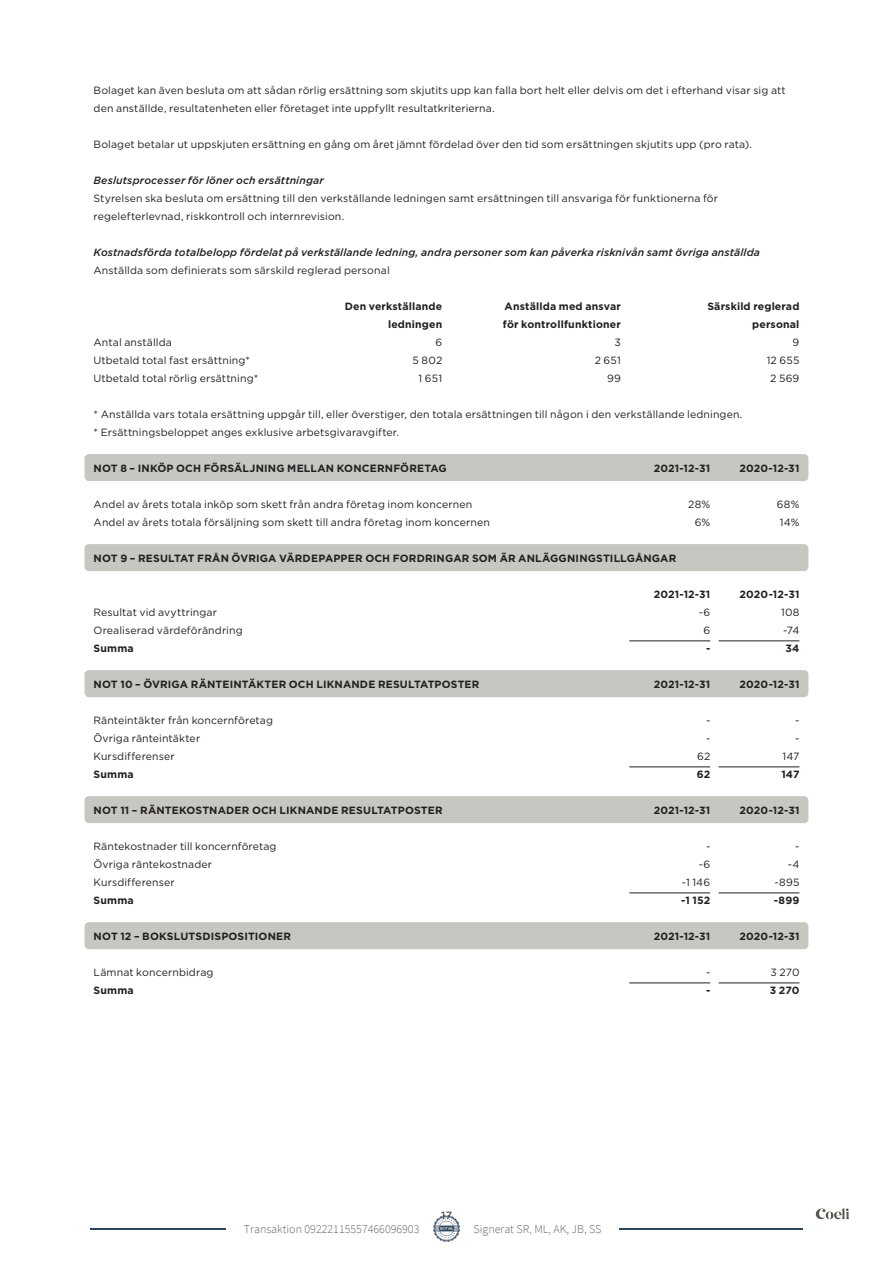
<style>
.page{position:relative;width:893px;height:1263px;background:#fff}
.page>*{position:absolute;margin:0;border:0;box-sizing:border-box;transform-origin:0 0}
.t1{font:300 12px "Source Sans Pro";color:#666}
.t2{font:10.5px/18px "Gotham HTF";letter-spacing:.01em;color:#231f20}
.t3{font:700 10.5px "Gotham HTF";letter-spacing:.015em;color:#231f20}
.t4{font:italic 500 10.5px "Gotham HTF";letter-spacing:.01em;color:#231f20}
.t5{font:500 10.5px "Gotham HTF";color:#585752}
</style>
<div class="page">
<div style="left:85px;top:454px;width:723px;height:27px;background:#c7c7c1;border-radius:4px"></div>
<div style="left:85px;top:544px;width:723px;height:27px;background:#c7c7c1;border-radius:4px"></div>
<div style="left:85px;top:670px;width:723px;height:27px;background:#c7c7c1;border-radius:4px"></div>
<div style="left:85px;top:796px;width:723px;height:27px;background:#c7c7c1;border-radius:4px"></div>
<div style="left:85px;top:922px;width:723px;height:27px;background:#c7c7c1;border-radius:4px"></div>
<hr style="left:629px;top:641px;width:81px;height:1px;background:#231f20">
<hr style="left:719px;top:641px;width:80px;height:1px;background:#231f20">
<hr style="left:629px;top:767px;width:81px;height:1px;background:#231f20">
<hr style="left:719px;top:767px;width:80px;height:1px;background:#231f20">
<hr style="left:629px;top:893px;width:81px;height:1px;background:#231f20">
<hr style="left:719px;top:893px;width:80px;height:1px;background:#231f20">
<hr style="left:629px;top:983px;width:81px;height:1px;background:#231f20">
<hr style="left:719px;top:983px;width:80px;height:1px;background:#231f20">
<svg style="left:816px;top:1208px;width:33px;height:11px"></svg>
<svg style="left:433px;top:1215px;width:27px;height:27px"></svg>
<hr style="left:90px;top:1228px;width:136px;height:1px;background:#2c4560">
<hr style="left:620px;top:1228px;width:183px;height:1px;background:#2c4560">
<p class="t2" style="left:94px;top:81px;width:694px">Bolaget kan även besluta om att sådan rörlig ersättning som skjutits upp kan falla bort helt eller delvis om det i efterhand visar sig att den anställde, resultatenheten eller företaget inte uppfyllt resultatkriterierna.</p>
<p class="t2" style="left:94px;top:135px;width:660px">Bolaget betalar ut uppskjuten ersättning en gång om året jämnt fördelad över den tid som ersättningen skjutits upp (pro rata).</p>
<p class="t4" style="left:94px;top:174px;width:232px">Beslutsprocesser för löner och ersättningar</p>
<p class="t2" style="left:94px;top:189px;width:626px">Styrelsen ska besluta om ersättning till den verkställande ledningen samt ersättningen till ansvariga för funktionerna för regelefterlevnad, riskkontroll och internrevision.</p>
<p class="t4" style="left:94px;top:246px;width:668px">Kostnadsförda totalbelopp fördelat på verkställande ledning, andra personer som kan påverka risknivån samt övriga anställda</p>
<p class="t2" style="left:94px;top:261px;width:298px">Anställda som definierats som särskild reglerad personal</p>
<p class="t3" style="left:345px;top:300px;width:99px">Den verkställande</p>
<p class="t3" style="left:505px;top:300px;width:118px">Anställda med ansvar</p>
<p class="t3" style="left:707px;top:300px;width:94px">Särskild reglerad</p>
<p class="t3" style="left:388px;top:318px;width:56px">ledningen</p>
<p class="t3" style="left:503px;top:318px;width:119px">för kontrollfunktioner</p>
<p class="t3" style="left:752px;top:318px;width:49px">personal</p>
<p class="t2" style="left:94px;top:333px;width:80px">Antal anställda</p>
<p class="t2" style="left:436px;top:333px;width:8px">6</p>
<p class="t2" style="left:614px;top:333px;width:8px">3</p>
<p class="t2" style="left:793px;top:333px;width:8px">9</p>
<p class="t2" style="left:94px;top:351px;width:158px">Utbetald total fast ersättning*</p>
<p class="t2" style="left:413px;top:351px;width:31px">5 802</p>
<p class="t2" style="left:595px;top:351px;width:28px">2 651</p>
<p class="t2" style="left:767px;top:351px;width:34px">12 655</p>
<p class="t2" style="left:94px;top:369px;width:166px">Utbetald total rörlig ersättning*</p>
<p class="t2" style="left:419px;top:369px;width:25px">1 651</p>
<p class="t2" style="left:607px;top:369px;width:15px">99</p>
<p class="t2" style="left:770px;top:369px;width:31px">2 569</p>
<p class="t2" style="left:94px;top:405px;width:650px">* Anställda vars totala ersättning uppgår till, eller överstiger, den totala ersättningen till någon i den verkställande ledningen. * Ersättningsbeloppet anges exklusive arbetsgivaravgifter.</p>
<p class="t3" style="left:94px;top:462px;width:355px">NOT 8 – INKÖP OCH FÖRSÄLJNING MELLAN KONCERNFÖRETAG</p>
<p class="t3" style="left:654px;top:462px;width:58px">2021-12-31</p>
<p class="t3" style="left:739px;top:462px;width:62px">2020-12-31</p>
<p class="t2" style="left:94px;top:495px;width:380px">Andel av årets totala inköp som skett från andra företag inom koncernen</p>
<p class="t2" style="left:688px;top:495px;width:24px">28%</p>
<p class="t2" style="left:777px;top:495px;width:24px">68%</p>
<p class="t2" style="left:94px;top:513px;width:398px">Andel av årets totala försäljning som skett till andra företag inom koncernen</p>
<p class="t2" style="left:695px;top:513px;width:17px">6%</p>
<p class="t2" style="left:780px;top:513px;width:21px">14%</p>
<p class="t3" style="left:94px;top:552px;width:584px">NOT 9 – RESULTAT FRÅN ÖVRIGA VÄRDEPAPPER OCH FORDRINGAR SOM ÄR ANLÄGGNINGSTILLGÅNGAR</p>
<p class="t3" style="left:654px;top:588px;width:58px">2021-12-31</p>
<p class="t3" style="left:739px;top:588px;width:62px">2020-12-31</p>
<p class="t2" style="left:94px;top:603px;width:125px">Resultat vid avyttringar</p>
<p class="t2" style="left:699px;top:603px;width:13px">-6</p>
<p class="t2" style="left:781px;top:603px;width:20px">108</p>
<p class="t2" style="left:94px;top:621px;width:151px">Orealiserad värdeförändring</p>
<p class="t2" style="left:703px;top:621px;width:8px">6</p>
<p class="t2" style="left:783px;top:621px;width:18px">-74</p>
<p class="t3" style="left:94px;top:642px;width:42px">Summa</p>
<p class="t3" style="left:706px;top:642px;width:6px">-</p>
<p class="t3" style="left:785px;top:642px;width:15px">34</p>
<p class="t3" style="left:94px;top:678px;width:387px">NOT 10 – ÖVRIGA RÄNTEINTÄKTER OCH LIKNANDE RESULTATPOSTER</p>
<p class="t3" style="left:654px;top:678px;width:58px">2021-12-31</p>
<p class="t3" style="left:739px;top:678px;width:62px">2020-12-31</p>
<p class="t2" style="left:94px;top:711px;width:181px">Ränteintäkter från koncernföretag</p>
<p class="t2" style="left:706px;top:711px;width:6px">-</p>
<p class="t2" style="left:795px;top:711px;width:6px">-</p>
<p class="t2" style="left:94px;top:729px;width:108px">Övriga ränteintäkter</p>
<p class="t2" style="left:706px;top:729px;width:6px">-</p>
<p class="t2" style="left:795px;top:729px;width:6px">-</p>
<p class="t2" style="left:94px;top:747px;width:83px">Kursdifferenser</p>
<p class="t2" style="left:697px;top:747px;width:15px">62</p>
<p class="t2" style="left:783px;top:747px;width:18px">147</p>
<p class="t3" style="left:94px;top:768px;width:42px">Summa</p>
<p class="t3" style="left:697px;top:768px;width:15px">62</p>
<p class="t3" style="left:781px;top:768px;width:19px">147</p>
<p class="t3" style="left:94px;top:804px;width:351px">NOT 11 – RÄNTEKOSTNADER OCH LIKNANDE RESULTATPOSTER</p>
<p class="t3" style="left:654px;top:804px;width:58px">2021-12-31</p>
<p class="t3" style="left:739px;top:804px;width:62px">2020-12-31</p>
<p class="t2" style="left:94px;top:837px;width:184px">Räntekostnader till koncernföretag</p>
<p class="t2" style="left:706px;top:837px;width:6px">-</p>
<p class="t2" style="left:795px;top:837px;width:6px">-</p>
<p class="t2" style="left:94px;top:855px;width:120px">Övriga räntekostnader</p>
<p class="t2" style="left:699px;top:855px;width:13px">-6</p>
<p class="t2" style="left:788px;top:855px;width:13px">-4</p>
<p class="t2" style="left:94px;top:873px;width:83px">Kursdifferenser</p>
<p class="t2" style="left:682px;top:873px;width:30px">-1 146</p>
<p class="t2" style="left:775px;top:873px;width:26px">-895</p>
<p class="t3" style="left:94px;top:894px;width:42px">Summa</p>
<p class="t3" style="left:681px;top:894px;width:31px">-1 152</p>
<p class="t3" style="left:774px;top:894px;width:27px">-899</p>
<p class="t3" style="left:94px;top:930px;width:199px">NOT 12 – BOKSLUTSDISPOSITIONER</p>
<p class="t3" style="left:654px;top:930px;width:58px">2021-12-31</p>
<p class="t3" style="left:739px;top:930px;width:62px">2020-12-31</p>
<p class="t2" style="left:94px;top:963px;width:121px">Lämnat koncernbidrag</p>
<p class="t2" style="left:706px;top:963px;width:6px">-</p>
<p class="t2" style="left:770px;top:963px;width:30px">3 270</p>
<p class="t3" style="left:94px;top:984px;width:42px">Summa</p>
<p class="t3" style="left:706px;top:984px;width:6px">-</p>
<p class="t3" style="left:770px;top:984px;width:31px">3 270</p>
<p class="t5" style="left:441px;top:1209px;width:12px">17</p>
<p class="t1" style="left:244px;top:1224px;width:177px">Transaktion 09222115557466096903</p>
<p class="t1" style="left:473px;top:1224px;width:130px">Signerat SR, ML, AK, JB, SS</p>
</div>
